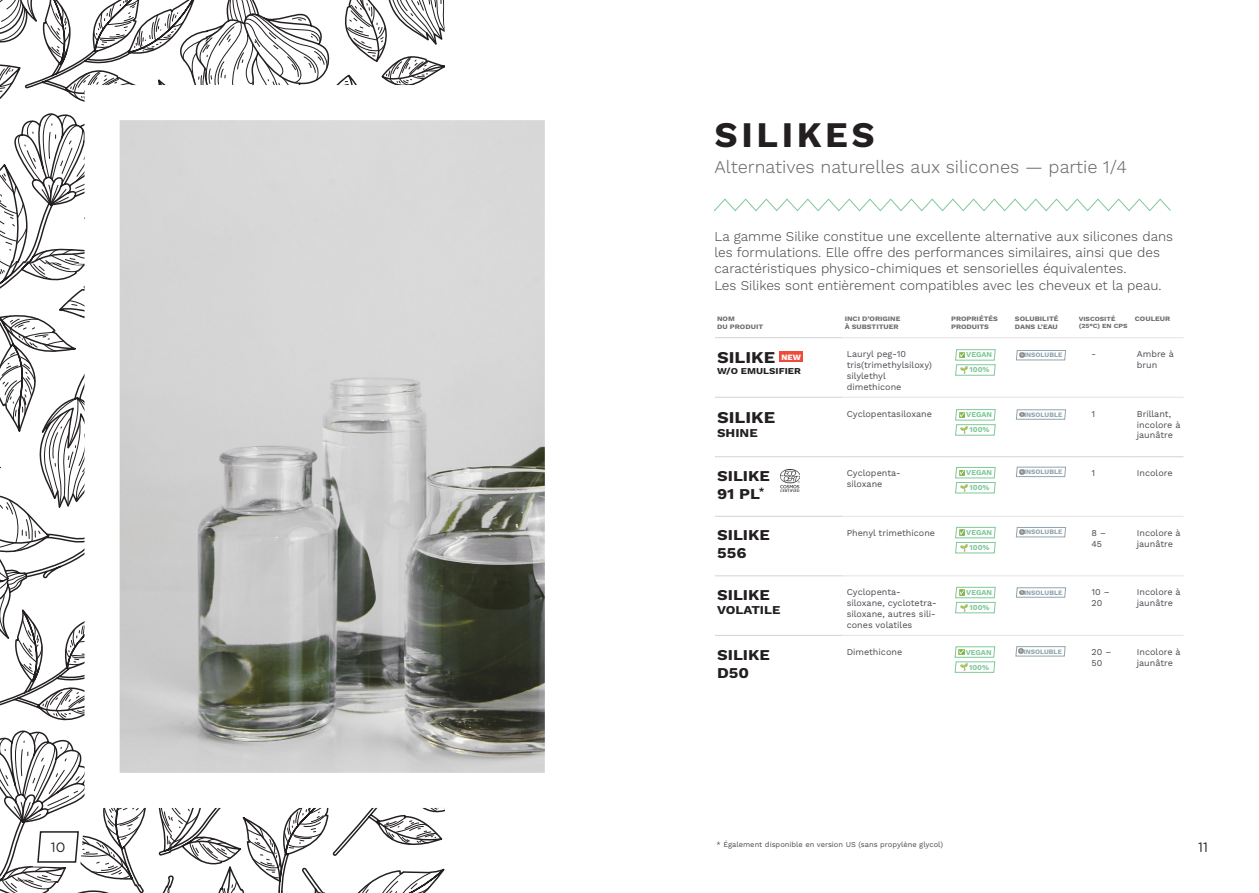
<style>
.page{position:relative;width:1259px;height:893px;background:#fff}
.page>*{position:absolute;margin:0;border:0;box-sizing:border-box;transform-origin:0 0}
.t1{font:700 36px "Work Sans";letter-spacing:.1em;color:#231f20}
.t2{font:300 18px "Work Sans";color:#6c6d70}
.t3{font:700 16.5px "Work Sans";color:#231f20;scale:1.1 1}
.t4{font:700 15px/18px "Work Sans";color:#231f20;scale:1.1 1}
.t5{font:300 13.5px/16.2px "Work Sans";color:#4b4c4d}
.t6{font:13.5px "Gotham Rounded";color:#231f20}
.t7{font:700 12px "Work Sans";color:#231f20;scale:1.1 1}
.t8{font:9px/10.8px "Work Sans";color:#484a50}
.t9{font:700 9px "Work Sans";color:#231f20;scale:1.1 1}
.t10{font:800 8.1px "Work Sans";color:#fff}
.t11{font:700 7.5px/15px "Work Sans";color:#80c99a;text-align:center}
.t12{font:7.5px "Work Sans";color:#484a50}
.t13{font:700 6.75px/8.1px "Work Sans";color:#6c6d70;scale:1.1 1}
.t14{font:700 6.75px "Work Sans";color:#90a4ae}
.t15{font:700 6.3px/7.5px "Work Sans";color:#6c6d70;scale:1.1 1}
</style>
<div class="page">
<svg style="left:0;top:0;width:444px;height:893px"></svg>
<svg style="left:67px;top:67px;width:478px;height:758px"></svg>
<svg style="left:714px;top:198px;width:456px;height:14px"></svg>
<svg style="left:955px;top:409px;width:41px;height:27px"></svg>
<svg style="left:955px;top:349px;width:41px;height:27px"></svg>
<img style="left:780px;top:470px;width:19px;height:21px">
<svg style="left:955px;top:467px;width:41px;height:27px"></svg>
<svg style="left:1015px;top:466px;width:51px;height:11px"></svg>
<svg style="left:1015px;top:409px;width:51px;height:11px"></svg>
<svg style="left:1016px;top:350px;width:50px;height:11px"></svg>
<svg style="left:955px;top:526px;width:41px;height:28px"></svg>
<svg style="left:1015px;top:527px;width:51px;height:11px"></svg>
<svg style="left:955px;top:586px;width:41px;height:28px"></svg>
<svg style="left:1015px;top:587px;width:51px;height:11px"></svg>
<svg style="left:954px;top:646px;width:41px;height:27px"></svg>
<svg style="left:1015px;top:646px;width:51px;height:11px"></svg>
<hr style="left:715px;top:337px;width:127px;height:1px;background:#d1d2d4">
<hr style="left:715px;top:397px;width:127px;height:1px;background:#d1d2d4">
<hr style="left:715px;top:516px;width:127px;height:1px;background:#d1d2d4">
<hr style="left:715px;top:576px;width:127px;height:1px;background:#d1d2d4">
<hr style="left:715px;top:635px;width:127px;height:1px;background:#d1d2d4">
<hr style="left:1132px;top:337px;width:51px;height:1px;background:#e5e2e3">
<hr style="left:842px;top:516px;width:107px;height:1px;background:#e5e2e3">
<hr style="left:949px;top:516px;width:63px;height:1px;background:#e5e2e3">
<hr style="left:1012px;top:516px;width:64px;height:1px;background:#e5e2e3">
<hr style="left:1076px;top:516px;width:56px;height:1px;background:#e5e2e3">
<hr style="left:1132px;top:516px;width:51px;height:1px;background:#e5e2e3">
<hr style="left:842px;top:576px;width:107px;height:1px;background:#e5e2e3">
<hr style="left:949px;top:576px;width:63px;height:1px;background:#e5e2e3">
<hr style="left:1012px;top:576px;width:64px;height:1px;background:#e5e2e3">
<hr style="left:1076px;top:576px;width:56px;height:1px;background:#e5e2e3">
<hr style="left:1132px;top:576px;width:51px;height:1px;background:#e5e2e3">
<hr style="left:842px;top:635px;width:107px;height:1px;background:#e5e2e3">
<hr style="left:949px;top:635px;width:63px;height:1px;background:#e5e2e3">
<hr style="left:1012px;top:635px;width:64px;height:1px;background:#e5e2e3">
<hr style="left:1076px;top:635px;width:56px;height:1px;background:#e5e2e3">
<hr style="left:1132px;top:635px;width:51px;height:1px;background:#e5e2e3">
<hr style="left:842px;top:337px;width:107px;height:1px;background:#e5e2e3">
<hr style="left:949px;top:337px;width:63px;height:1px;background:#e5e2e3">
<hr style="left:1012px;top:337px;width:64px;height:1px;background:#e5e2e3">
<hr style="left:1076px;top:337px;width:56px;height:1px;background:#e5e2e3">
<hr style="left:842px;top:397px;width:107px;height:1px;background:#e5e2e3">
<hr style="left:949px;top:397px;width:63px;height:1px;background:#e5e2e3">
<hr style="left:1012px;top:397px;width:64px;height:1px;background:#e5e2e3">
<hr style="left:1076px;top:397px;width:56px;height:1px;background:#e5e2e3">
<hr style="left:1132px;top:397px;width:51px;height:1px;background:#e5e2e3">
<hr style="left:715px;top:456px;width:127px;height:1px;background:#d1d2d4">
<hr style="left:842px;top:456px;width:107px;height:1px;background:#d1d2d4">
<hr style="left:949px;top:456px;width:63px;height:1px;background:#d1d2d4">
<hr style="left:1012px;top:456px;width:64px;height:1px;background:#d1d2d4">
<hr style="left:1076px;top:456px;width:56px;height:1px;background:#d1d2d4">
<hr style="left:1132px;top:456px;width:51px;height:1px;background:#d1d2d4">
<div style="left:779px;top:352px;width:24px;height:10px;background:#ef4b3a"></div>
<h1 class="t1" style="left:714px;top:114px;width:162px">SILIKES</h1>
<h2 class="t2" style="left:714px;top:157px;width:414px">Alternatives naturelles aux silicones — partie 1/4</h2>
<p class="t5" style="left:714px;top:229px;width:460px">La gamme Silike constitue une excellente alternative aux silicones dans les formulations. Elle offre des performances similaires, ainsi que des caractéristiques physico-chimiques et sensorielles équivalentes.<br>Les Silikes sont entièrement compatibles avec les cheveux et la peau.</p>
<p class="t13" style="left:717px;top:315px;width:43px">NOM<br>DU PRODUIT</p>
<p class="t13" style="left:844px;top:315px;width:52px">INCI D’ORIGINE<br>À SUBSTITUER</p>
<p class="t13" style="left:951px;top:315px;width:44px">PROPRIÉTÉS<br>PRODUITS</p>
<p class="t13" style="left:1015px;top:315px;width:41px">SOLUBILITÉ<br>DANS L’EAU</p>
<p class="t15" style="left:1078px;top:315px;width:46px">VISCOSITÉ (25°C) EN CPS</p>
<p class="t13" style="left:1135px;top:315px;width:34px">COULEUR</p>
<h3 class="t3" style="left:717px;top:348px;width:54px">SILIKE</h3>
<p class="t9" style="left:717px;top:366px;width:78px">W/O EMULSIFIER</p>
<p class="t8" style="left:846px;top:349px;width:87px">Lauryl peg-10 tris(trimethylsiloxy) silylethyl dimethicone</p>
<p class="t8" style="left:1091px;top:349px;width:6px">-</p>
<p class="t8" style="left:1136px;top:349px;width:39px">Ambre à brun</p>
<p class="t11" style="left:966px;top:348px;width:27px">VEGAN</p>
<p class="t14" style="left:1024px;top:351px;width:40px">INSOLUBLE</p>
<p class="t10" style="left:781px;top:353px;width:21px">NEW</p>
<p class="t11" style="left:969px;top:363px;width:21px">100%</p>
<h3 class="t3" style="left:717px;top:407px;width:54px">SILIKE</h3>
<h3 class="t7" style="left:717px;top:426px;width:38px">SHINE</h3>
<p class="t8" style="left:846px;top:409px;width:87px">Cyclopentasiloxane</p>
<p class="t8" style="left:1091px;top:409px;width:5px">1</p>
<p class="t8" style="left:1136px;top:409px;width:45px">Brillant, incolore à jaunâtre</p>
<p class="t14" style="left:1024px;top:410px;width:40px">INSOLUBLE</p>
<p class="t11" style="left:966px;top:408px;width:27px">VEGAN</p>
<p class="t11" style="left:969px;top:423px;width:21px">100%</p>
<p class="t11" style="left:966px;top:465px;width:27px">VEGAN<br>100%</p>
<p class="t14" style="left:1024px;top:468px;width:40px">INSOLUBLE</p>
<h3 class="t4" style="left:717px;top:468px;width:50px">SILIKE<br>91 PL<sup>*</sup></h3>
<p class="t8" style="left:846px;top:468px;width:55px">Cyclopenta&shy;siloxane</p>
<p class="t8" style="left:1091px;top:468px;width:5px">1</p>
<p class="t8" style="left:1136px;top:468px;width:37px">Incolore</p>
<h3 class="t4" style="left:717px;top:527px;width:50px">SILIKE<br>556</h3>
<p class="t8" style="left:846px;top:528px;width:90px">Phenyl trimethicone</p>
<p class="t8" style="left:1091px;top:528px;width:16px">8 –<br>45</p>
<p class="t8" style="left:1136px;top:528px;width:45px">Incolore à jaunâtre</p>
<h3 class="t4" style="left:717px;top:587px;width:50px">SILIKE</h3>
<h3 class="t7" style="left:717px;top:603px;width:59px">VOLATILE</h3>
<p class="t11" style="left:966px;top:525px;width:27px">VEGAN<br>100%</p>
<p class="t14" style="left:1024px;top:528px;width:40px">INSOLUBLE</p>
<p class="t11" style="left:966px;top:585px;width:27px">VEGAN<br>100%</p>
<p class="t14" style="left:1024px;top:588px;width:40px">INSOLUBLE</p>
<p class="t11" style="left:965px;top:645px;width:27px">VEGAN<br>100%</p>
<p class="t14" style="left:1023px;top:647px;width:40px">INSOLUBLE</p>
<p class="t8" style="left:846px;top:587px;width:91px">Cyclopenta&shy;siloxane, cyclotetra&shy;siloxane, autres sili&shy;cones volatiles</p>
<p class="t8" style="left:1091px;top:587px;width:20px">10 –<br>20</p>
<p class="t8" style="left:1136px;top:587px;width:45px">Incolore à jaunâtre</p>
<h3 class="t4" style="left:717px;top:646px;width:50px">SILIKE<br>D50</h3>
<p class="t8" style="left:846px;top:647px;width:57px">Dimethicone</p>
<p class="t8" style="left:1091px;top:647px;width:21px">20 –<br>50</p>
<p class="t8" style="left:1136px;top:647px;width:45px">Incolore à jaunâtre</p>
<p class="t12" style="left:716px;top:840px;width:228px">* Également disponible en version US (sans propylène glycol)</p>
<h3 class="t6" style="left:51px;top:838px;width:16px">10</h3>
<h3 class="t6" style="left:1198px;top:838px;width:11px">11</h3>
</div>
